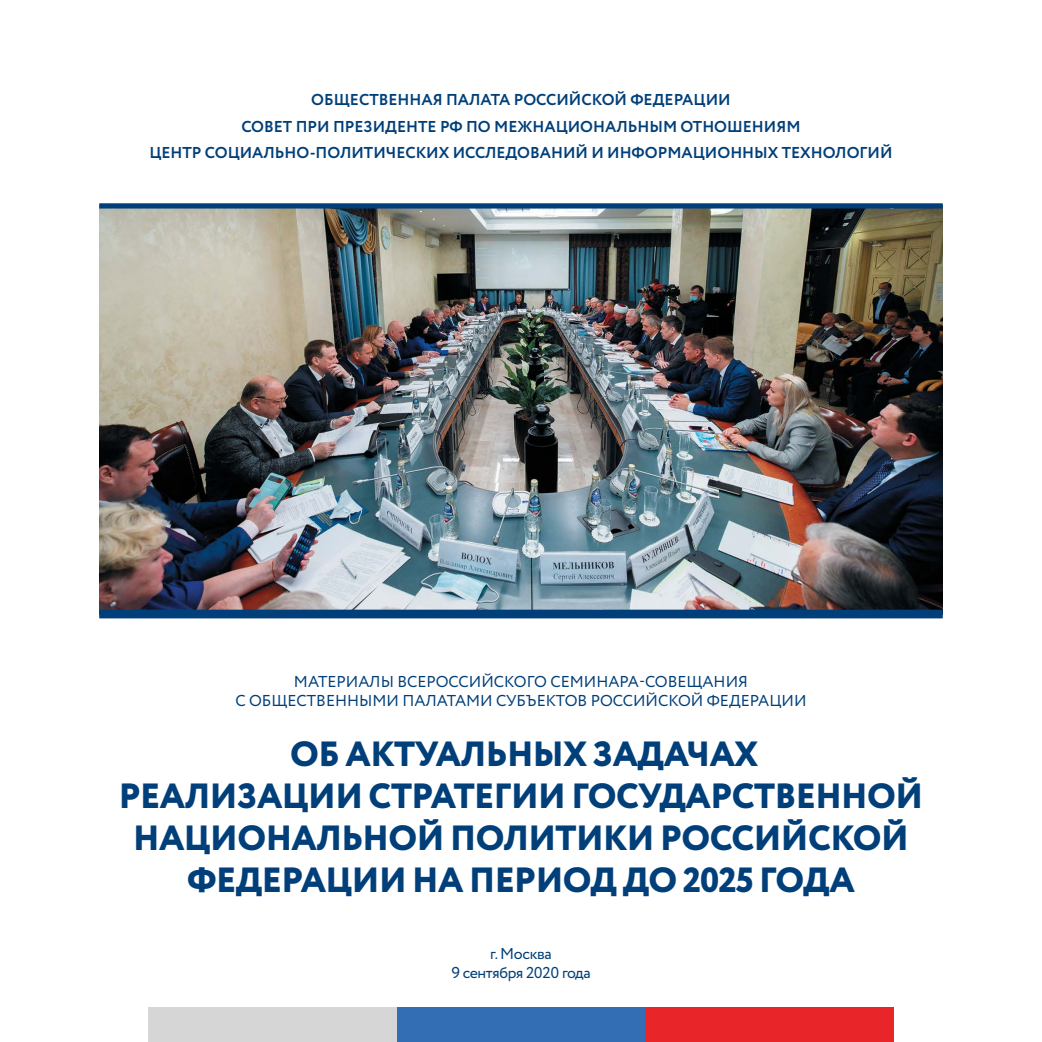
<style>
.page{position:relative;width:1042px;height:1042px;background:#fff}
.page>*{position:absolute;margin:0;border:0;box-sizing:border-box;transform-origin:0 0}
.t1{font:800 35px/42px "Circe";letter-spacing:-.015em;color:#003f79;text-align:center}
.t2{font:700 15.75px/26.4px "Circe";color:#003f79;text-align:center}
.t3{font:15.75px/18.9px "Circe";color:#003f79;text-align:center}
.t4{font:15.75px/18.9px "Circe";letter-spacing:-.025em;color:#003f79;text-align:center}
</style>
<div class="page">
<div style="left:149px;top:1007px;width:248px;height:35px;background:#d6d6d6"></div>
<div style="left:397px;top:1007px;width:248px;height:35px;background:#336eb5"></div>
<div style="left:645px;top:1007px;width:248px;height:35px;background:#e82629"></div>
<img style="left:99px;top:208px;width:844px;height:402px">
<div style="left:99px;top:610px;width:844px;height:8px;background:#003f79"></div>
<div style="left:99px;top:203px;width:844px;height:5px;background:#003f79"></div>
<p class="t2" style="left:149px;top:88px;width:745px">ОБЩЕСТВЕННАЯ ПАЛАТА РОССИЙСКОЙ ФЕДЕРАЦИИ<br>СОВЕТ ПРИ ПРЕЗИДЕНТЕ РФ ПО МЕЖНАЦИОНАЛЬНЫМ ОТНОШЕНИЯМ<br>ЦЕНТР СОЦИАЛЬНО-ПОЛИТИЧЕСКИХ ИССЛЕДОВАНИЙ И ИНФОРМАЦИОННЫХ ТЕХНОЛОГИЙ</p>
<p class="t3" style="left:235px;top:673px;width:573px">МАТЕРИАЛЫ ВСЕРОССИЙСКОГО СЕМИНАРА-СОВЕЩАНИЯ<br>С ОБЩЕСТВЕННЫМИ ПАЛАТАМИ СУБЪЕКТОВ РОССИЙСКОЙ ФЕДЕРАЦИИ</p>
<h1 class="t1" style="left:119px;top:735px;width:806px">ОБ АКТУАЛЬНЫХ ЗАДАЧАХ<br>РЕАЛИЗАЦИИ СТРАТЕГИИ ГОСУДАРСТВЕННОЙ<br>НАЦИОНАЛЬНОЙ ПОЛИТИКИ РОССИЙСКОЙ<br>ФЕДЕРАЦИИ НА ПЕРИОД ДО 2025 ГОДА</h1>
<p class="t4" style="left:451px;top:944px;width:141px">г. Москва<br>9 сентября 2020 года</p>
</div>
